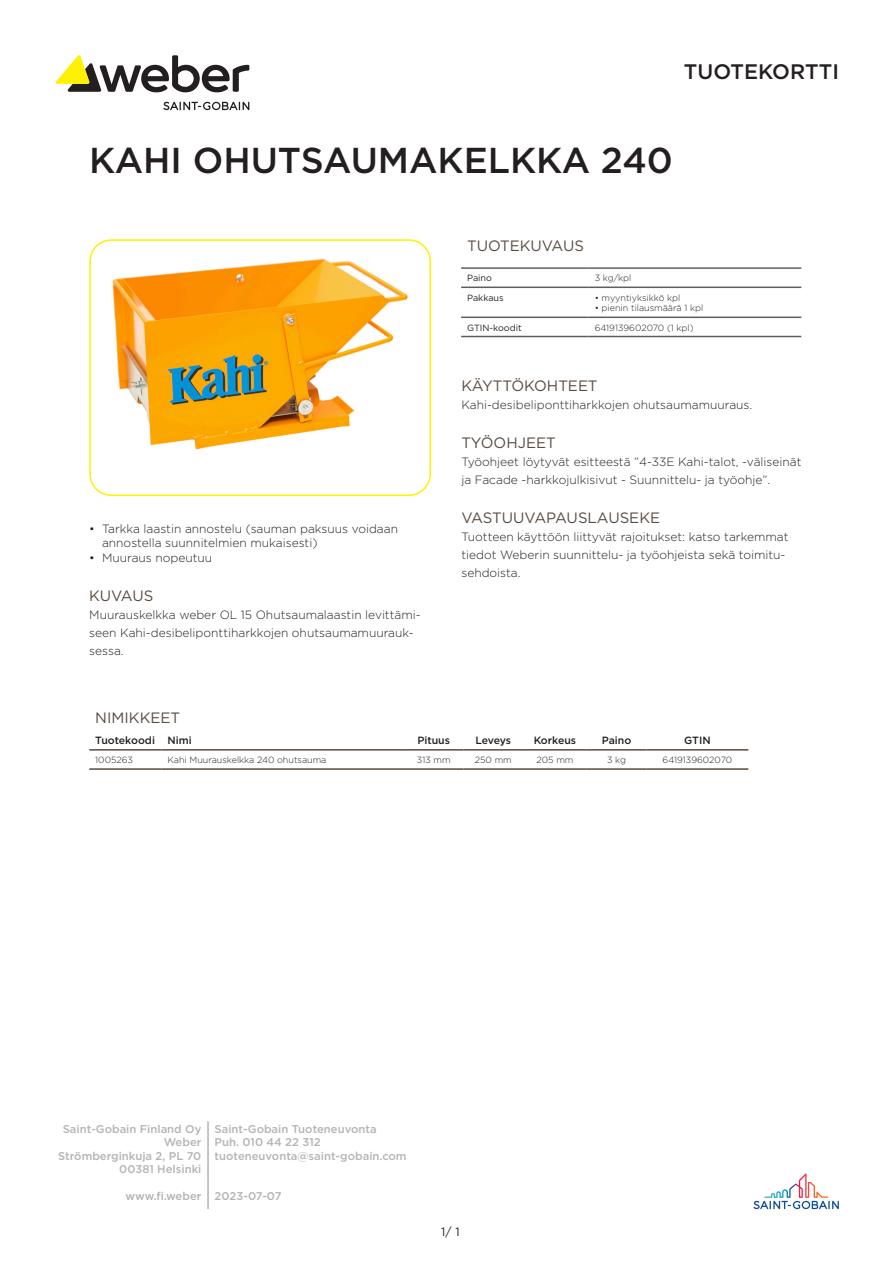
<style>
.page{position:relative;width:893px;height:1263px;background:#fff}
.page>*{position:absolute;margin:0;border:0;box-sizing:border-box;transform-origin:0 0}
.Header_Name{font:500 36px "Gotham";color:#231f20}
.t1{font:500 21px "Gotham";color:#231f20}
.Longname{font:15px "Gotham";color:#594b3f}
.header_1{font:15px "Gotham";color:#594b3f}
.column_header_1_colu{font:15px "Gotham";color:#594b3f}
.Shortname{font:300 12px/18px "Gotham";color:#231f20}
.t2{font:12px "Gotham";color:#231f20}
.t3{font:500 11.25px/13.5px "Gotham";color:#b2b4b6}
.t4{font:500 11.25px "Gotham";letter-spacing:-.01em;color:#b2b3b7}
.column_header_2_colu{font:500 10.5px "Gotham";color:#231f20}
.column_2{font:300 9px "Gotham";color:#231f20}
.column_1{font:9px "Gotham";color:#231f20}
.column_8{font:300 9px "Gotham";color:#231f20}
.column_1-2{font:300 9px "Gotham";color:#231f20}
.column_3{font:300 9px "Gotham";color:#231f20}
.column_4{font:300 9px "Gotham";color:#231f20}
.column_5{font:300 9px "Gotham";color:#231f20}
.column_6{font:300 9px "Gotham";color:#231f20}
</style>
<div class="page">
<svg style="left:753px;top:1173px;width:86px;height:36px"></svg>
<svg style="left:163px;top:102px;width:86px;height:8px"></svg>
<svg style="left:55px;top:55px;width:194px;height:37px"></svg>
<hr style="left:207px;top:1121px;width:2px;height:88px;background:#b2b3b7">
<hr style="left:89px;top:749px;width:73px;height:2px;background:#594b3f">
<hr style="left:162px;top:749px;width:242px;height:2px;background:#594b3f">
<hr style="left:404px;top:749px;width:59px;height:2px;background:#594b3f">
<hr style="left:463px;top:749px;width:60px;height:2px;background:#594b3f">
<hr style="left:523px;top:749px;width:64px;height:2px;background:#594b3f">
<hr style="left:587px;top:749px;width:59px;height:2px;background:#594b3f">
<hr style="left:646px;top:749px;width:102px;height:2px;background:#594b3f">
<hr style="left:89px;top:768px;width:73px;height:2px;background:#594b3f">
<hr style="left:162px;top:768px;width:242px;height:2px;background:#594b3f">
<hr style="left:404px;top:768px;width:59px;height:2px;background:#594b3f">
<hr style="left:463px;top:768px;width:60px;height:2px;background:#594b3f">
<hr style="left:523px;top:768px;width:64px;height:2px;background:#594b3f">
<hr style="left:587px;top:768px;width:59px;height:2px;background:#594b3f">
<hr style="left:646px;top:768px;width:102px;height:2px;background:#594b3f">
<div style="left:89px;top:239px;width:342px;height:257px;border:2px solid #fff101;border-radius:21px"></div>
<hr style="left:461px;top:267px;width:128px;height:2px;background:#5c5f61">
<hr style="left:589px;top:267px;width:212px;height:2px;background:#5c5f61">
<hr style="left:461px;top:287px;width:128px;height:1px;background:#635a60">
<hr style="left:589px;top:287px;width:212px;height:1px;background:#635a60">
<hr style="left:461px;top:317px;width:128px;height:1px;background:#635a60">
<hr style="left:461px;top:336px;width:128px;height:1px;background:#635a60">
<hr style="left:589px;top:317px;width:212px;height:1px;background:#635a60">
<hr style="left:589px;top:336px;width:212px;height:1px;background:#635a60">
<img style="left:112px;top:258px;width:296px;height:192px">
<h2 class="t1" style="left:684px;top:58px;width:157px">TUOTEKORTTI</h2>
<p class="Header_Name" style="left:89px;top:137px;width:585px">KAHI OHUTSAUMAKELKKA 240</p>
<p class="Shortname" style="left:102px;top:521px;width:298px;line-height:14.4px;text-indent:-13px">• Tarkka laastin annostelu (sauman paksuus voidaan annostella suunnitelmien mukaisesti)</p>
<p class="Shortname" style="left:89px;top:548px;width:125px">• Muuraus nopeutuu</p>
<p class="Longname" style="left:89px;top:586px;width:66px">KUVAUS</p>
<p class="Shortname" style="left:89px;top:605px;width:333px">Muurauskelkka weber OL 15 Ohutsaumalaastin levittämi&shy;seen Kahi-desibeliponttiharkkojen ohutsaumamuurauk&shy;sessa.</p>
<p class="header_1" style="left:467px;top:236px;width:118px">TUOTEKUVAUS</p>
<p class="column_1" style="left:467px;top:272px;width:26px">Paino</p>
<p class="column_2" style="left:595px;top:272px;width:38px">3 kg/kpl</p>
<p class="column_1" style="left:467px;top:292px;width:38px">Pakkaus</p>
<p class="column_2" style="left:595px;top:292px;width:87px">• myyntiyksikkö kpl</p>
<p class="column_2" style="left:595px;top:302px;width:110px">• pienin tilausmäärä 1 kpl</p>
<p class="column_1" style="left:467px;top:322px;width:56px">GTIN-koodit</p>
<p class="column_2" style="left:595px;top:322px;width:100px">6419139602070 (1 kpl)</p>
<p class="Longname" style="left:461px;top:376px;width:138px">KÄYTTÖKOHTEET</p>
<p class="Shortname" style="left:461px;top:395px;width:292px">Kahi-desibeliponttiharkkojen ohutsaumamuuraus.</p>
<p class="Longname" style="left:461px;top:433px;width:96px">TYÖOHJEET</p>
<p class="Shortname" style="left:461px;top:452px;width:342px">Työohjeet löytyvät esitteestä ”4-33E Kahi-talot, -väliseinät ja Facade -harkkojulkisivut - Suunnittelu- ja työohje”.</p>
<p class="Longname" style="left:461px;top:508px;width:200px">VASTUUVAPAUSLAUSEKE</p>
<p class="Shortname" style="left:461px;top:528px;width:329px">Tuotteen käyttöön liittyvät rajoitukset: katso tarkemmat tiedot Weberin suunnittelu- ja työohjeista sekä toimitu&shy;sehdoista.</p>
<p class="column_header_1_colu" style="left:95px;top:708px;width:86px">NIMIKKEET</p>
<p class="column_header_2_colu" style="left:95px;top:733px;width:61px">Tuotekoodi</p>
<p class="column_header_2_colu" style="left:168px;top:733px;width:26px">Nimi</p>
<p class="column_header_2_colu" style="left:417px;top:733px;width:34px">Pituus</p>
<p class="column_header_2_colu" style="left:475px;top:733px;width:37px">Leveys</p>
<p class="column_header_2_colu" style="left:534px;top:733px;width:44px">Korkeus</p>
<p class="column_header_2_colu" style="left:602px;top:733px;width:31px">Paino</p>
<p class="column_header_2_colu" style="left:684px;top:733px;width:28px">GTIN</p>
<p class="column_1-2" style="left:95px;top:754px;width:39px">1005263</p>
<p class="column_2" style="left:168px;top:754px;width:160px">Kahi Muurauskelkka 240 ohutsauma</p>
<p class="column_3" style="left:417px;top:754px;width:35px">313 mm</p>
<p class="column_4" style="left:475px;top:754px;width:38px">250 mm</p>
<p class="column_5" style="left:536px;top:754px;width:38px">205 mm</p>
<p class="column_6" style="left:607px;top:754px;width:20px">3 kg</p>
<p class="column_8" style="left:663px;top:754px;width:71px">6419139602070</p>
<p class="t3" style="left:58px;top:1122px;width:145px;text-align:right">Saint-Gobain Finland Oy<br>Weber<br>Strömberginkuja 2, PL 70<br>00381 Helsinki</p>
<p class="t4" style="left:126px;top:1189px;width:77px">www.fi.weber</p>
<p class="t3" style="left:215px;top:1122px;width:194px">Saint-Gobain Tuoteneuvonta<br>Puh. 010 44 22 312 tuoteneuvonta@saint-gobain.com</p>
<p class="t4" style="left:215px;top:1189px;width:69px">2023-07-07</p>
<p class="t2" style="left:441px;top:1224px;width:20px">1/ 1</p>
</div>
